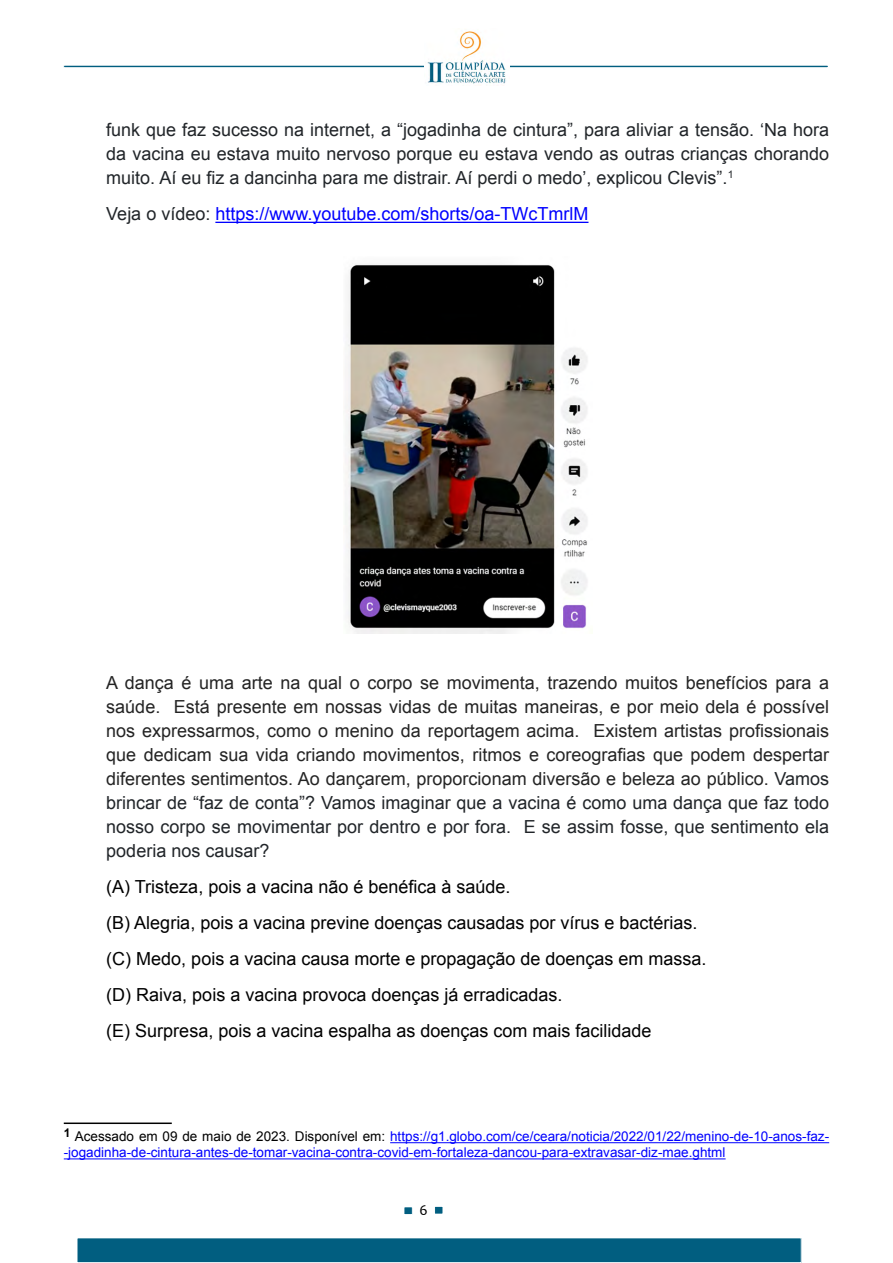
<style>
.page{position:relative;width:893px;height:1263px;background:#fff}
.page>*{position:absolute;margin:0;border:0;box-sizing:border-box;transform-origin:0 0}
.t1{font:18px/24px "Arial";color:#242424;text-align:justify}
.t2{font:18px/36px "Arial";color:#000}
.t3{font:18px/24px "Arial";color:#212529;text-align:justify}
.t4{font:18px "Arial";color:#00f}
.t5{font:15px "Candara";color:#000}
.t6{font:13.5px/16.2px "Arial";color:#00f}
.s1{color:#212529}
.s2{color:#000}
</style>
<div class="page">
<div style="left:404px;top:1207px;width:8px;height:7px;background:#015e80"></div>
<div style="left:404px;top:1206px;width:9px;height:9px;border:1px solid #fff"></div>
<div style="left:77px;top:1238px;width:724px;height:24px;background:#015e80"></div>
<div style="left:77px;top:1237px;width:725px;height:26px;border:1px solid #fff"></div>
<div style="left:435px;top:1206px;width:8px;height:8px;background:#015e80"></div>
<div style="left:434px;top:1206px;width:9px;height:8px;border:1px solid #fff"></div>
<div style="left:63px;top:65px;width:766px;height:3px;border:1px solid #fff"></div>
<img style="left:425px;top:31px;width:85px;height:53px">
<hr style="left:215px;top:222px;width:373px;height:1px;background:#00f">
<img style="left:345px;top:264px;width:243px;height:369px">
<hr style="left:64px;top:1122px;width:108px;height:2px;background:#000">
<hr style="left:390px;top:1142px;width:439px;height:1px;background:#00f">
<hr style="left:64px;top:1158px;width:662px;height:1px;background:#00f">
<p class="t3" style="left:106px;top:118px;width:724px">funk que faz sucesso na internet, a “jogadinha de cintura”, para aliviar a tensão. ‘Na hora da vacina eu estava muito nervoso porque eu estava vendo as outras crianças chorando muito. Aí eu fiz a dancinha para me distrair. Aí perdi o medo’, explicou Clevis”.<sup>1</sup></p>
<p class="t4" style="left:106px;top:202px;width:484px"><span class="s1">Veja o vídeo:</span> https://www.youtube.com/shorts/oa-TWcTmrlM</p>
<p class="t1" style="left:106px;top:671px;width:724px">A dança é uma arte na qual o corpo se movimenta, trazendo muitos benefícios para a saúde. Está presente em nossas vidas de muitas maneiras, e por meio dela é possível nos expressarmos, como o menino da reportagem acima. Existem artistas profissionais que dedicam sua vida criando movimentos, ritmos e coreografias que podem despertar diferentes sentimentos. Ao dançarem, proporcionam diversão e beleza ao público. <span class="s1">Vamos brincar de “faz de conta”? Vamos imaginar que a vacina é como uma dança que faz todo nosso corpo se movimentar por dentro e por fora. E se assim fosse, que sentimento ela poderia nos causar?</span></p>
<p class="t2" style="left:106px;top:869px;width:602px">(A) Tristeza, pois a vacina não é benéfica à saúde.<br>(B) Alegria, pois a vacina previne doenças causadas por vírus e bactérias. (C) Medo, pois a vacina causa morte e propagação de doenças em massa. (D) Raiva, pois a vacina provoca doenças já erradicadas.<br>(E) Surpresa, pois a vacina espalha as doenças com mais facilidade</p>
<p class="t6" style="left:64px;top:1128px;width:767px"><sup>1</sup> <span class="s2">Acessado em 09 de maio de 2023. Disponível em:</span> https://g1.globo.com/ce/ceara/noticia/2022/01/22/menino-de-10-anos-faz--jogadinha-de-cintura-antes-de-tomar-vacina-contra-covid-em-fortaleza-dancou-para-extravasar-diz-mae.ghtml</p>
<p class="t5" style="left:419px;top:1200px;width:10px">6</p>
</div>
